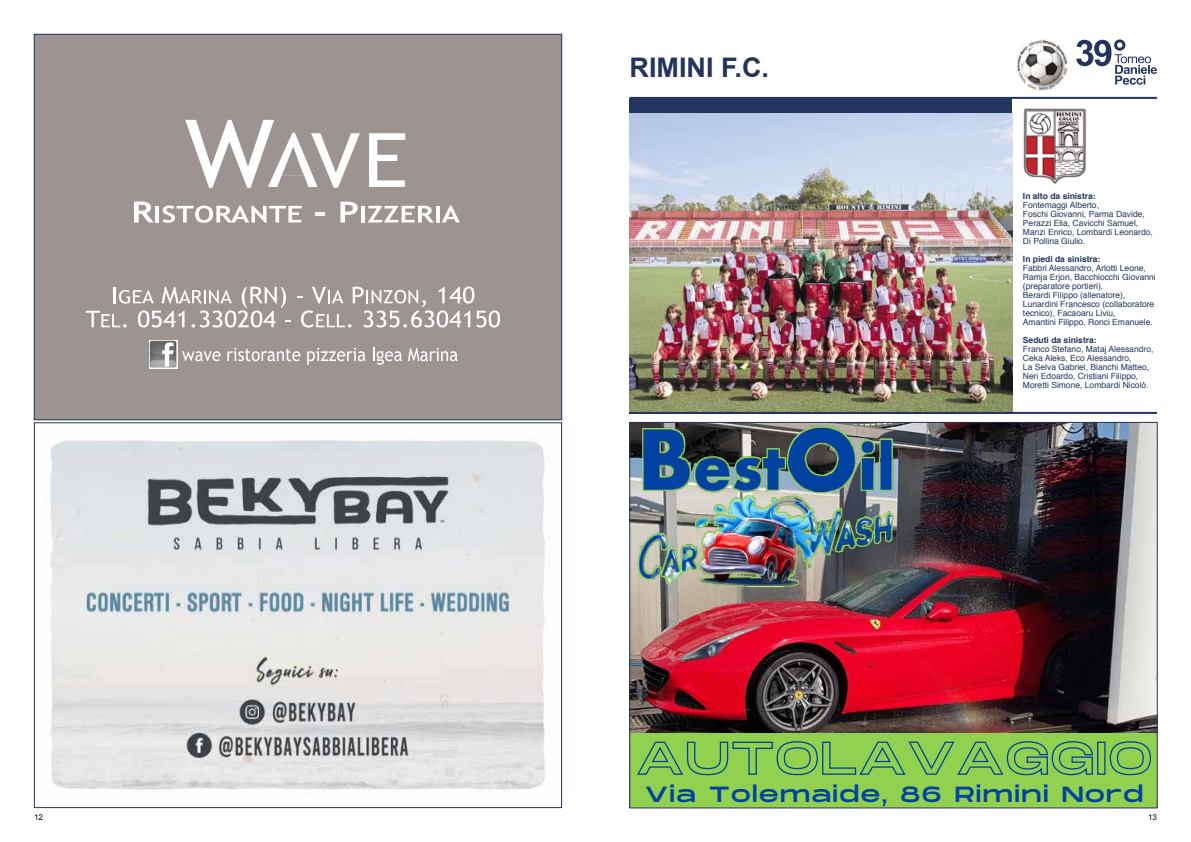
<style>
.page{position:relative;width:1191px;height:842px;background:#fff}
.page>*{position:absolute;margin:0;border:0;box-sizing:border-box;transform-origin:0 0}
.t1{font:700 27px "Arial";color:#23345e}
.t2{font:22px "Monument Extended";letter-spacing:.065em;color:#0043a2}
.t3{font:8.5px/9px "Helvetica";color:#23345e}
.t4{font:700 8.5px "Helvetica";color:#23345e}
.t5{font:8px "Arial";color:#000}
</style>
<div class="page">
<svg style="left:1076px;top:39px;width:81px;height:46px"></svg>
<img style="left:1023px;top:108px;width:64px;height:76px">
<div style="left:629px;top:98px;width:383px;height:315px;background:#23345e"></div>
<img style="left:629px;top:113px;width:383px;height:299px">
<hr style="left:629px;top:412px;width:528px;height:2px;background:#23345e">
<hr style="left:629px;top:97px;width:528px;height:2px;background:#23345e">
<img style="left:1016px;top:39px;width:52px;height:52px">
<img style="left:631px;top:424px;width:524px;height:309px">
<img style="left:631px;top:425px;width:277px;height:170px">
<div style="left:630px;top:733px;width:527px;height:75px;background:#92d14f"></div>
<svg style="left:637px;top:741px;width:514px;height:35px"></svg>
<div style="left:34px;top:34px;width:528px;height:386px;background:#9b9490"></div>
<svg style="left:134px;top:201px;width:20px;height:21px"></svg>
<hr style="left:156px;top:206px;width:3px;height:16px;background:#fff">
<svg style="left:163px;top:206px;width:139px;height:17px"></svg>
<hr style="left:315px;top:212px;width:10px;height:4px;background:#fff">
<svg style="left:340px;top:202px;width:17px;height:20px"></svg>
<hr style="left:361px;top:206px;width:4px;height:16px;background:#fff">
<svg style="left:368px;top:206px;width:66px;height:16px"></svg>
<hr style="left:436px;top:206px;width:3px;height:16px;background:#fff">
<svg style="left:442px;top:206px;width:18px;height:16px"></svg>
<svg style="left:86px;top:287px;width:204px;height:40px"></svg>
<svg style="left:297px;top:286px;width:203px;height:42px"></svg>
<svg style="left:185px;top:120px;width:220px;height:68px"></svg>
<img style="left:149px;top:340px;width:29px;height:29px">
<svg style="left:182px;top:351px;width:38px;height:10px"></svg>
<svg style="left:227px;top:348px;width:73px;height:13px"></svg>
<svg style="left:307px;top:348px;width:58px;height:17px"></svg>
<svg style="left:373px;top:348px;width:29px;height:17px"></svg>
<svg style="left:408px;top:348px;width:49px;height:13px"></svg>
<img style="left:50px;top:438px;width:495px;height:352px">
<h1 class="t1" style="left:629px;top:50px;width:141px">RIMINI F.C.</h1>
<p class="t4" style="left:1023px;top:189px;width:74px">In alto da sinistra:</p>
<p class="t3" style="left:1023px;top:201px;width:131px">Fontemaggi Alberto,<br>Foschi Giovanni, Parma Davide,<br>Perazzi Elia, Cavicchi Samuel,<br>Manzi Enrico, Lombardi Leonardo,<br>Di Pollina Giulio.</p>
<p class="t4" style="left:1023px;top:252px;width:79px">In piedi da sinistra:</p>
<p class="t3" style="left:1023px;top:264px;width:134px">Fabbri Alessandro, Arlotti Leone,<br>Ramja Erjon, Bacchiocchi Giovanni (preparatore portieri),<br>Berardi Filippo (allenatore),<br>Lunardini Francesco (collaboratore tecnico), Facaoaru Liviu,<br>Amantini Filippo, Ronci Emanuele.</p>
<p class="t4" style="left:1023px;top:333px;width:75px">Seduti da sinistra:</p>
<p class="t3" style="left:1023px;top:345px;width:132px">Franco Stefano, Mataj Alessandro, Ceka Aleks, Eco Alessandro,<br>La Selva Gabriel, Bianchi Matteo, Neri Edoardo, Cristiani Filippo, Moretti Simone, Lombardi Nicolò.</p>
<h2 class="t2" style="left:645px;top:782px;width:499px">Via Tolemaide, 86 Rimini Nord</h2>
<p class="t5" style="left:34px;top:812px;width:10px">12</p>
<p class="t5" style="left:1148px;top:812px;width:10px">13</p>
</div>
